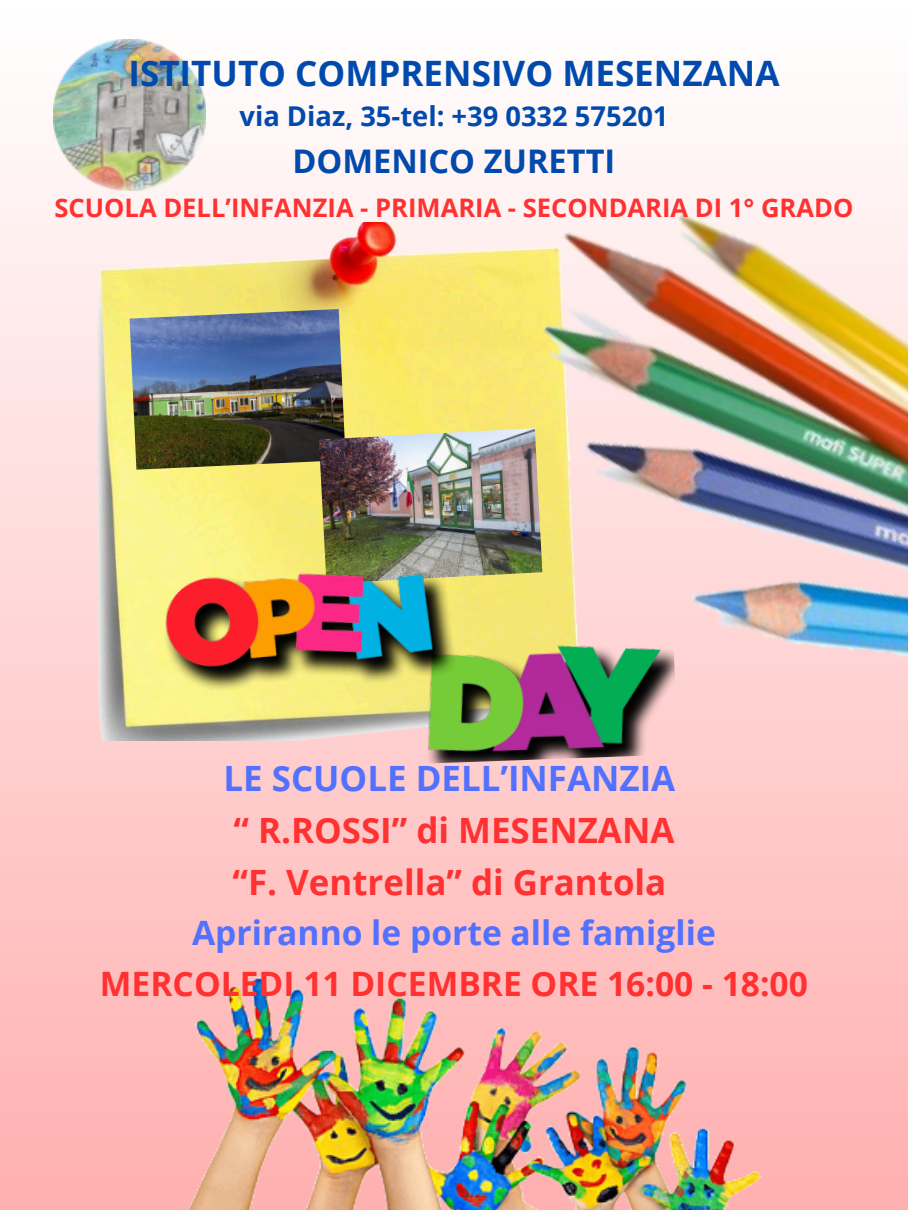
<style>
.page{position:relative;width:908px;height:1210px;background:#fff}
.page>*{position:absolute;margin:0;border:0;box-sizing:border-box;transform-origin:0 0}
.t1{font:700 35px "Open Sans";color:#004aad}
.t2{font:700 34.86px/52.1px "Open Sans";color:#ff3131;text-align:justify}
.t3{font:700 33.56px/50.2px "Open Sans";color:#ff3131;text-align:center}
.t4{font:700 32.55px "Open Sans";color:#004aad}
.t5{font:700 27.3px "Open Sans";color:#004aad}
.t6{font:700 25.55px "Open Sans";color:#ff3131}
.s1{color:#5271ff}
</style>
<div class="page">
<div style="left:0;top:0;width:907px;height:1210px;background:linear-gradient(to bottom,#fff,#ffb0b0)"></div>
<img style="left:54px;top:40px;width:151px;height:151px">
<img style="left:91px;top:222px;width:157px;height:518px">
<img style="left:248px;top:0;width:659px;height:1199px">
<img style="left:129px;top:309px;width:216px;height:161px">
<img style="left:319px;top:428px;width:223px;height:128px">
<img style="left:158px;top:556px;width:519px;height:217px">
<img style="left:185px;top:971px;width:579px;height:239px">
<p class="t1" style="left:128px;top:48px;width:652px">ISTITUTO COMPRENSIVO MESENZANA</p>
<p class="t5" style="left:239px;top:97px;width:430px">via Diaz, 35-tel: +39 0332 575201</p>
<p class="t4" style="left:292px;top:138px;width:324px">DOMENICO ZURETTI</p>
<h1 class="t6" style="left:55px;top:190px;width:800px">SCUOLA DELL’INFANZIA - PRIMARIA - SECONDARIA DI 1° GRADO</h1>
<p class="t2" style="left:223px;top:751px;width:453px"><span class="s1">LE SCUOLE DELL’INFANZIA </span>“ R.ROSSI” di MESENZANA “F. Ventrella” di Grantola</p>
<p class="t3" style="left:100px;top:907px;width:709px"><span class="s1">Apriranno le porte alle famiglie<br></span>MERCOLEDI 11 DICEMBRE ORE 16:00 - 18:00</p>
</div>
